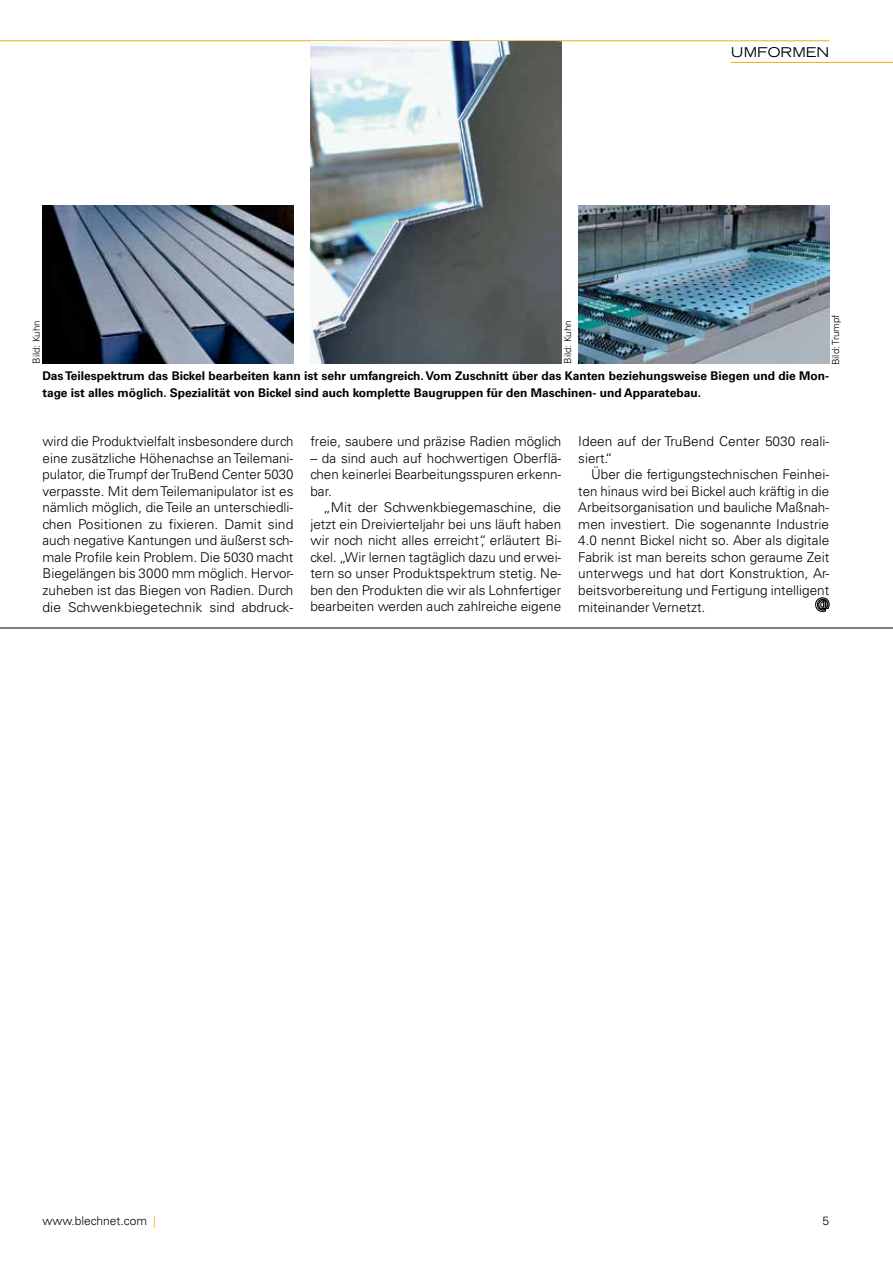
<style>
.page{position:relative;width:893px;height:1263px;background:#fff}
.page>*{position:absolute;margin:0;border:0;box-sizing:border-box;transform-origin:0 0}
.t1{font:300 13.5px/16.5px "Univers LT Std";color:#000;text-align:justify}
.t2{font:expanded 13.5px "Trade Gothic LT Std";color:#000}
.t3{font:700 12px/16.5px "Univers LT Std";color:#000}
.t4{font:300 12px "Univers LT Std";color:#000}
.t5{font:300 9.75px "Univers LT Std";color:#000}
.s1{color:#faa61a}
</style>
<div class="page">
<hr style="left:0;top:40px;width:829px;height:1px;background:#faa61a">
<hr style="left:731px;top:62px;width:162px;height:1px;background:#faa61a">
<img style="left:43px;top:205px;width:250px;height:159px">
<img style="left:310px;top:41px;width:251px;height:323px">
<img style="left:578px;top:205px;width:251px;height:159px">
<svg style="left:815px;top:598px;width:14px;height:13px"></svg>
<hr style="left:0;top:628px;width:893px;height:1px;background:#000">
<p class="t5" style="left:30px;top:364px;width:45px;rotate:-90deg">Bild: Kuhn</p>
<p class="t5" style="left:562px;top:364px;width:45px;rotate:-90deg">Bild: Kuhn</p>
<p class="t2" style="left:731px;top:43px;width:100px">UMFORMEN</p>
<p class="t5" style="left:830px;top:365px;width:52px;rotate:-90deg">Bild: Trumpf</p>
<p class="t3" style="left:43px;top:368px;width:788px">Das Teilespektrum das Bickel bearbeiten kann ist sehr umfangreich. Vom Zuschnitt über das Kanten beziehungsweise Biegen und die Mon&shy;tage ist alles möglich. Spezialität von Bickel sind auch komplette Baugruppen für den Maschinen- und Apparatebau.</p>
<p class="t1" style="left:43px;top:433px;width:252px">wird die Produktvielfalt insbesondere durch eine zusätzliche Höhenachse an Teilemani&shy;pulator, die Trumpf der TruBend Center 5030 verpasste. Mit dem Teilemanipulator ist es nämlich möglich, die Teile an unterschiedli&shy;chen Positionen zu fixieren. Damit sind auch negative Kantungen und äußerst sch&shy;male Profile kein Problem. Die 5030 macht Biegelängen bis 3000 mm möglich. Hervor&shy;zuheben ist das Biegen von Radien. Durch die Schwenkbiegetechnik sind abdruck-</p>
<p class="t1" style="left:310px;top:433px;width:252px">freie, saubere und präzise Radien möglich</p>
<p class="t1" style="left:310px;top:450px;width:252px">– da sind auch auf hochwertigen Oberflä&shy;chen keinerlei Bearbeitungsspuren erkenn&shy;bar.</p>
<p class="t1" style="left:310px;top:499px;width:252px;text-indent:13px">„Mit der Schwenkbiegemaschine, die jetzt ein Dreivierteljahr bei uns läuft haben wir noch nicht alles erreicht“, erläutert Bi&shy;ckel. „Wir lernen tagtäglich dazu und erwei&shy;tern so unser Produktspektrum stetig. Ne&shy;ben den Produkten die wir als Lohnfertiger bearbeiten werden auch zahlreiche eigene</p>
<p class="t1" style="left:578px;top:433px;width:252px">Ideen auf der TruBend Center 5030 reali&shy;siert.“</p>
<p class="t1" style="left:578px;top:466px;width:252px;text-indent:13px">Über die fertigungstechnischen Feinhei&shy;ten hinaus wird bei Bickel auch kräftig in die Arbeitsorganisation und bauliche Maßnah&shy;men investiert. Die sogenannte Industrie 4.0 nennt Bickel nicht so. Aber als digitale Fabrik ist man bereits schon geraume Zeit unterwegs und hat dort Konstruktion, Ar&shy;beitsvorbereitung und Fertigung intelligent miteinander Vernetzt.</p>
<p class="t4" style="left:43px;top:1213px;width:115px">www.blechnet.com <span class="s1">|</span></p>
<p class="t4" style="left:822px;top:1213px;width:8px">5</p>
</div>
